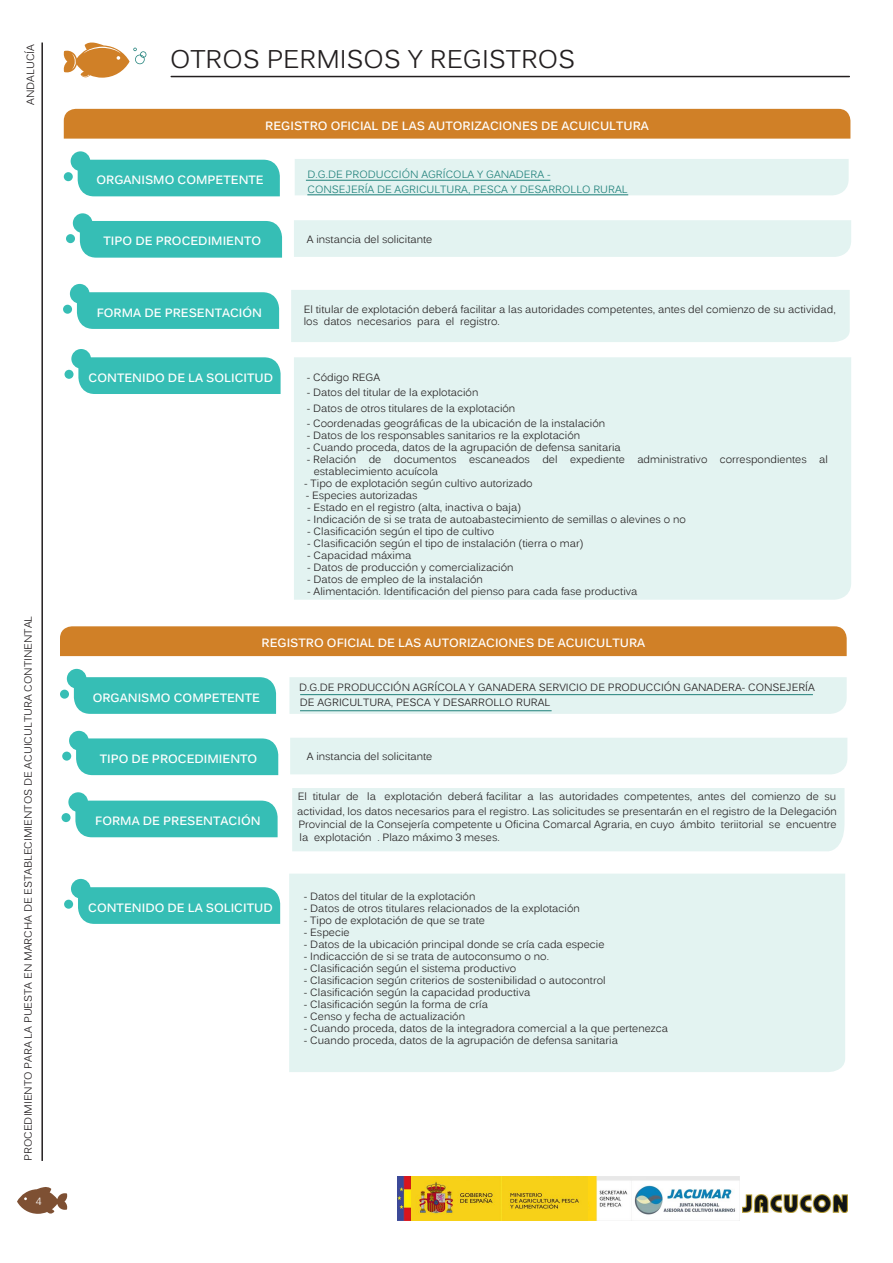
<style>
.page{position:relative;width:893px;height:1263px;background:#fff}
.page>*{position:absolute;margin:0;border:0;box-sizing:border-box;transform-origin:0 0}
.ARRIBA{font:25.5px "Kalinga";color:#231f20}
.Título_ficha{font:700 12px "Kalinga";color:#fff}
.COLUMNA1{font:700 12px "Kalinga";color:#fff}
.Columna2{font:10.5px/12px "Kalinga";color:#231f20}
.Columna2-2{font:10.5px/15.6px "Kalinga";color:#20817b}
.t1{font:10.5px "Kalinga";color:#fff}
</style>
<div class="page">
<hr style="left:41px;top:43px;width:2px;height:1118px;background:#231f20">
<svg style="left:17px;top:1187px;width:51px;height:27px"></svg>
<div style="left:291px;top:290px;width:559px;height:52px;background:#e3f3f1"></div>
<svg style="left:63px;top:42px;width:83px;height:36px"></svg>
<hr style="left:171px;top:76px;width:678px;height:1px;background:#231f20">
<div style="left:295px;top:159px;width:554px;height:36px;background:#e3f3f1"></div>
<div style="left:294px;top:220px;width:557px;height:37px;background:#e3f3f1"></div>
<div style="left:294px;top:357px;width:557px;height:243px;background:#e3f3f1"></div>
<div style="left:78px;top:357px;width:203px;height:37px;background:#36beb5"></div>
<div style="left:71px;top:349px;width:20px;height:20px;background:#36beb5;border-radius:50%"></div>
<div style="left:65px;top:370px;width:9px;height:9px;background:#36beb5;border-radius:50%"></div>
<div style="left:80px;top:221px;width:202px;height:37px;background:#36beb5"></div>
<div style="left:73px;top:213px;width:19px;height:20px;background:#36beb5;border-radius:50%"></div>
<div style="left:66px;top:234px;width:9px;height:9px;background:#36beb5;border-radius:50%"></div>
<div style="left:78px;top:160px;width:202px;height:36px;background:#36beb5"></div>
<div style="left:71px;top:151px;width:19px;height:20px;background:#36beb5;border-radius:50%"></div>
<div style="left:64px;top:172px;width:9px;height:9px;background:#36beb5;border-radius:50%"></div>
<div style="left:64px;top:109px;width:786px;height:30px;background:#d08027"></div>
<hr style="left:306px;top:180px;width:244px;height:1px;background:#20817b">
<div style="left:77px;top:292px;width:202px;height:37px;background:#36beb5"></div>
<div style="left:70px;top:284px;width:19px;height:19px;background:#36beb5;border-radius:50%"></div>
<div style="left:63px;top:305px;width:9px;height:9px;background:#36beb5;border-radius:50%"></div>
<div style="left:76px;top:738px;width:202px;height:37px;background:#36beb5"></div>
<div style="left:69px;top:731px;width:20px;height:19px;background:#36beb5;border-radius:50%"></div>
<div style="left:62px;top:752px;width:9px;height:9px;background:#36beb5;border-radius:50%"></div>
<div style="left:74px;top:677px;width:202px;height:37px;background:#36beb5"></div>
<div style="left:67px;top:669px;width:19px;height:19px;background:#36beb5;border-radius:50%"></div>
<div style="left:60px;top:690px;width:9px;height:9px;background:#36beb5;border-radius:50%"></div>
<div style="left:60px;top:626px;width:787px;height:30px;background:#d08027"></div>
<div style="left:75px;top:801px;width:203px;height:36px;background:#36beb5"></div>
<div style="left:68px;top:792px;width:20px;height:20px;background:#36beb5;border-radius:50%"></div>
<div style="left:62px;top:813px;width:9px;height:9px;background:#36beb5;border-radius:50%"></div>
<div style="left:290px;top:738px;width:557px;height:36px;background:#e3f3f1"></div>
<div style="left:289px;top:677px;width:558px;height:37px;background:#e3f3f1"></div>
<div style="left:292px;top:788px;width:552px;height:63px;background:#e3f3f1"></div>
<div style="left:78px;top:887px;width:202px;height:37px;background:#36beb5"></div>
<div style="left:71px;top:879px;width:20px;height:19px;background:#36beb5;border-radius:50%"></div>
<div style="left:64px;top:900px;width:9px;height:9px;background:#36beb5;border-radius:50%"></div>
<div style="left:289px;top:874px;width:556px;height:198px;background:#e3f3f1"></div>
<hr style="left:300px;top:694px;width:513px;height:1px;background:#20817b">
<hr style="left:300px;top:710px;width:252px;height:1px;background:#20817b">
<hr style="left:307px;top:195px;width:321px;height:1px;background:#20817b">
<img style="left:743px;top:1194px;width:105px;height:18px">
<img style="left:397px;top:1177px;width:342px;height:44px">
<img style="left:411px;top:1177px;width:177px;height:43px">
<p class="Columna2" style="left:25px;top:105px;width:62px;rotate:-90deg">ANDALUCÍA</p>
<p class="Columna2" style="left:23px;top:1161px;width:546px;rotate:-90deg">PROCEDIMIENTO PARA LA PUESTA EN MARCHA DE ESTABLECIMIENTOS DE ACUICULTURA CONTINENTAL</p>
<p class="t1" style="left:36px;top:1194px;width:7px">4</p>
<p class="ARRIBA" style="left:170px;top:43px;width:407px">OTROS PERMISOS Y REGISTROS</p>
<p class="Título_ficha" style="left:265px;top:118px;width:385px">REGISTRO OFICIAL DE LAS AUTORIZACIONES DE ACUICULTURA</p>
<p class="COLUMNA1" style="left:96px;top:172px;width:169px">ORGANISMO COMPETENTE</p>
<p class="Columna2-2" style="left:308px;top:167px;width:321px">D.G.DE PRODUCCIÓN AGRÍCOLA Y GANADERA -<br>CONSEJERÍA DE AGRICULTURA, PESCA Y DESARROLLO RURAL</p>
<p class="COLUMNA1" style="left:104px;top:233px;width:159px">TIPO DE PROCEDIMIENTO</p>
<p class="Columna2" style="left:307px;top:235px;width:127px">A instancia del solicitante</p>
<p class="COLUMNA1" style="left:97px;top:304px;width:167px">FORMA DE PRESENTACIÓN</p>
<p class="Columna2" style="left:304px;top:304px;width:533px">El titular de explotación deberá facilitar a las autoridades competentes, antes del comienzo de su actividad, los datos necesarios para el registro.</p>
<p class="COLUMNA1" style="left:89px;top:369px;width:186px">CONTENIDO DE LA SOLICITUD</p>
<p class="Columna2" style="left:307px;top:372px;width:75px">- Código REGA</p>
<p class="Columna2" style="left:307px;top:387px;width:173px">- Datos del titular de la explotación</p>
<p class="Columna2" style="left:307px;top:403px;width:210px">- Datos de otros titulares de la explotación</p>
<p class="Columna2" style="left:307px;top:418px;width:300px">- Coordenadas geográficas de la ubicación de la instalación</p>
<p class="Columna2" style="left:307px;top:430px;width:275px">- Datos de los responsables sanitarios re la explotación</p>
<p class="Columna2" style="left:307px;top:442px;width:316px">- Cuando proceda, datos de la agrupación de defensa sanitaria</p>
<p class="Columna2" style="left:307px;top:454px;width:523px">- Relación de documentos escaneados del expediente administrativo correspondientes al</p>
<p class="Columna2" style="left:314px;top:466px;width:126px">establecimiento acuícola</p>
<p class="Columna2" style="left:304px;top:478px;width:230px">- Tipo de explotación según cultivo autorizado</p>
<p class="Columna2" style="left:306px;top:490px;width:113px">- Especies autorizadas</p>
<p class="Columna2" style="left:307px;top:502px;width:215px">- Estado en el registro (alta, inactiva o baja)</p>
<p class="Columna2" style="left:307px;top:514px;width:380px">- Indicación de si se trata de autoabastecimiento de semillas o alevines o no</p>
<p class="Columna2" style="left:307px;top:526px;width:189px">- Clasificación según el tipo de cultivo</p>
<p class="Columna2" style="left:307px;top:538px;width:278px">- Clasificación según el tipo de instalación (tierra o mar)</p>
<p class="Columna2" style="left:307px;top:550px;width:106px">- Capacidad máxima</p>
<p class="Columna2" style="left:307px;top:562px;width:208px">- Datos de producción y comercialización</p>
<p class="Columna2" style="left:307px;top:574px;width:177px">- Datos de empleo de la instalación</p>
<p class="Columna2" style="left:307px;top:586px;width:332px">- Alimentación. Identificación del pienso para cada fase productiva</p>
<p class="Título_ficha" style="left:262px;top:635px;width:385px">REGISTRO OFICIAL DE LAS AUTORIZACIONES DE ACUICULTURA</p>
<p class="Título_ficha" style="left:93px;top:689px;width:169px">ORGANISMO COMPETENTE</p>
<p class="Título_ficha" style="left:100px;top:751px;width:159px">TIPO DE PROCEDIMIENTO</p>
<p class="Título_ficha" style="left:95px;top:813px;width:167px">FORMA DE PRESENTACIÓN</p>
<p class="Título_ficha" style="left:88px;top:899px;width:186px">CONTENIDO DE LA SOLICITUD</p>
<p class="Columna2" style="left:299px;top:681px;width:517px;line-height:15.1px">D.G.DE PRODUCCIÓN AGRÍCOLA Y GANADERA SERVICIO DE PRODUCCIÓN GANADERA- CONSEJERÍA<br>DE AGRICULTURA, PESCA Y DESARROLLO RURAL</p>
<p class="Columna2" style="left:307px;top:751px;width:127px">A instancia del solicitante</p>
<p class="Columna2" style="left:298px;top:792px;width:540px">El titular de la explotación deberá facilitar a las autoridades competentes, antes del comienzo de su</p>
<p class="Columna2" style="left:297px;top:806px;width:541px">actividad, los datos necesarios para el registro. Las solicitudes se presentarán en el registro de la Delegación</p>
<p class="Columna2" style="left:298px;top:818px;width:540px;line-height:12.9px">Provincial de la Consejería competente u Oficina Comarcal Agraria, en cuyo ámbito teriitorial se encuentre la explotación . Plazo máximo 3 meses.</p>
<p class="Columna2" style="left:304px;top:891px;width:173px">- Datos del titular de la explotación</p>
<p class="Columna2" style="left:304px;top:903px;width:277px">- Datos de otros titulares relacionados de la explotación</p>
<p class="Columna2" style="left:304px;top:915px;width:183px">- Tipo de explotación de que se trate</p>
<p class="Columna2" style="left:304px;top:927px;width:47px">- Especie</p>
<p class="Columna2" style="left:304px;top:939px;width:302px">- Datos de la ubicación principal donde se cría cada especie</p>
<p class="Columna2" style="left:304px;top:951px;width:247px">- Indicacción de si se trata de autoconsumo o no.</p>
<p class="Columna2" style="left:304px;top:963px;width:214px">- Clasificación según el sistema productivo</p>
<p class="Columna2" style="left:304px;top:975px;width:303px">- Clasificacion según criterios de sostenibilidad o autocontrol</p>
<p class="Columna2" style="left:304px;top:987px;width:228px">- Clasificación según la capacidad productiva</p>
<p class="Columna2" style="left:304px;top:999px;width:186px">- Clasificación según la forma de cría</p>
<p class="Columna2" style="left:304px;top:1011px;width:163px">- Censo y fecha de actualización</p>
<p class="Columna2" style="left:304px;top:1023px;width:366px">- Cuando proceda, datos de la integradora comercial a la que pertenezca</p>
<p class="Columna2" style="left:304px;top:1035px;width:316px">- Cuando proceda, datos de la agrupación de defensa sanitaria</p>
</div>
